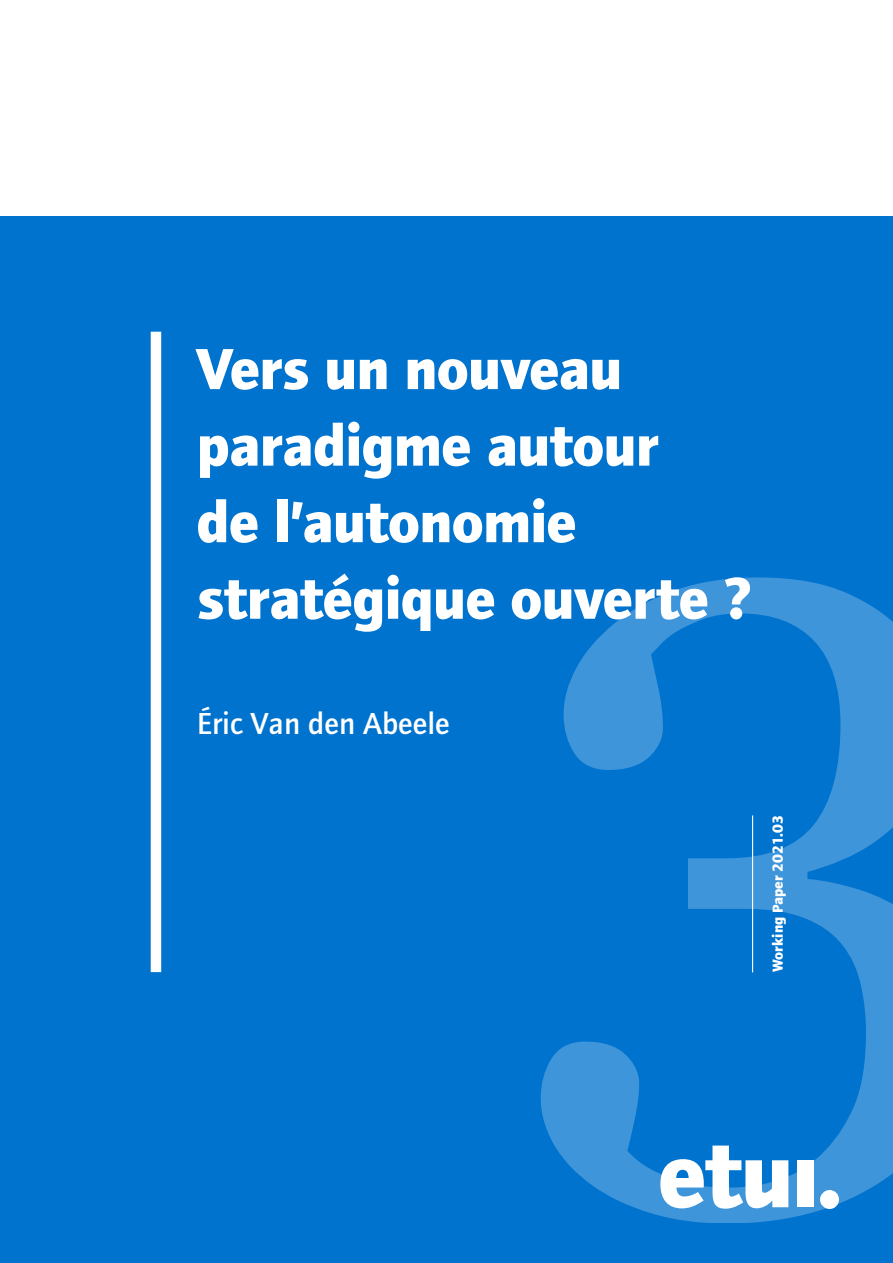
<style>
.page{position:relative;width:893px;height:1263px;background:#fff}
.page>*{position:absolute;margin:0;border:0;box-sizing:border-box;transform-origin:0 0}
.t1{font:900px "Georgia";color:#fff}
._01-Titre__cover{font:60px/76.5px "etui Foundry Journal bold";letter-spacing:-.01em;color:#fff}
._03-Auteur__cover{font:31.5px "etui Foundry Journal Medium";color:#fff}
._04-WP-R_YYYY_N___co{font:15px "etui Foundry Journal bold";color:#fff}
</style>
<div class="page">
<div style="left:0;top:216px;width:893px;height:1047px;background:#0073ce"></div>
<hr style="left:752px;top:815px;width:1px;height:157px;background:#fff">
<svg style="left:660px;top:1145px;width:128px;height:64px"></svg>
<div style="left:797px;top:1160px;width:16px;height:47px;background:#fff"></div>
<div style="left:820px;top:1190px;width:19px;height:19px;background:#fff;border-radius:50%"></div>
<div style="left:151px;top:332px;width:10px;height:640px;background:#fff"></div>
<p class="_01-Titre__cover" style="left:197px;top:331px;width:557px">Vers un nouveau paradigme autour<br>de l’autonomie stratégique ouverte ?</p>
<h1 class="t1" style="left:513px;top:208px;width:498px">3</h1>
<p class="_03-Auteur__cover" style="left:197px;top:705px;width:255px">Éric Van den Abeele</p>
<p class="_04-WP-R_YYYY_N___co" style="left:769px;top:972px;width:158px;rotate:-90deg">Working Paper 2021.03</p>
</div>
